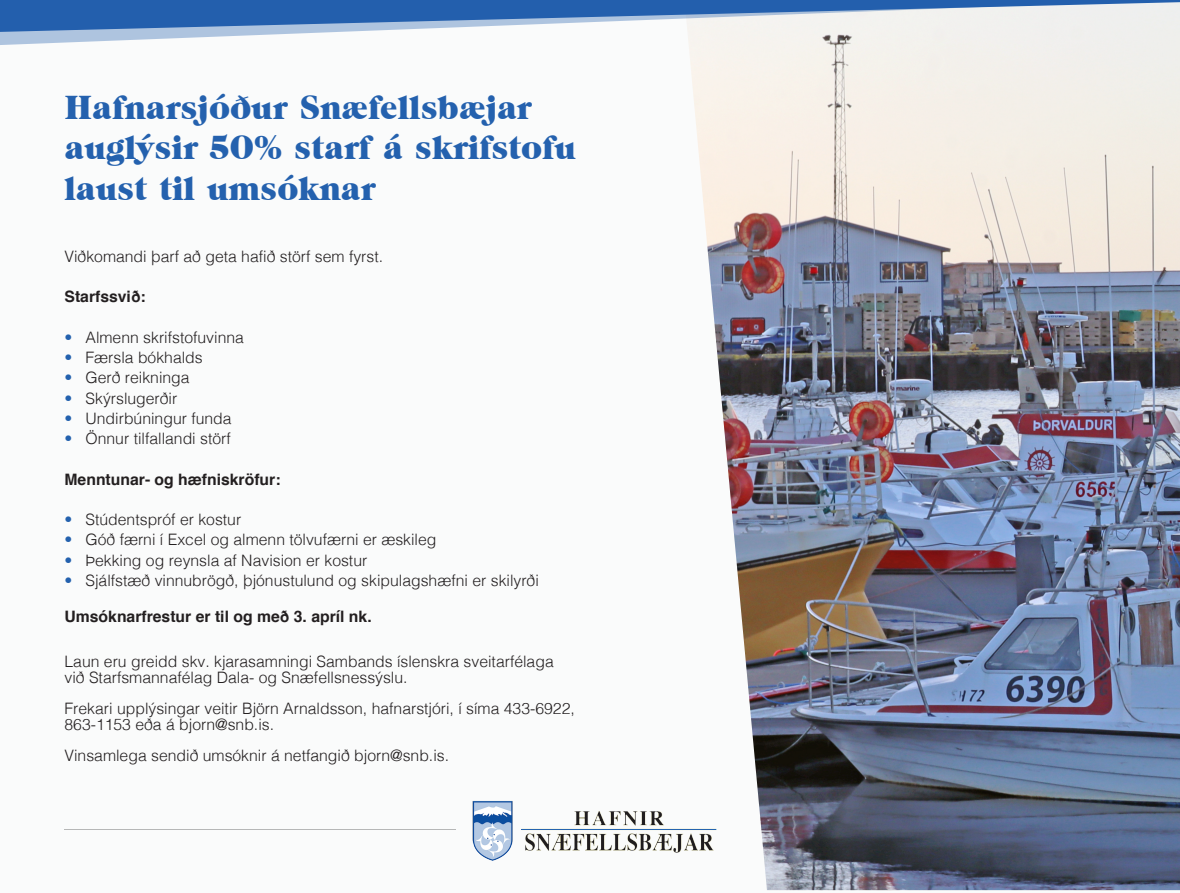
<style>
.page{position:relative;width:1180px;height:893px;background:#fafbfb}
.page>*{position:absolute;margin:0;border:0;box-sizing:border-box;transform-origin:0 0}
.t1{font:33.75px/40.5px "Grouch IT Cby BT";color:#2461ae}
.t2{font:300 15.75px/15.8px "Helvetica";color:#231f20}
.t3{font:700 15.75px "Helvetica";color:#231f20}
.s1{color:#2361ae}
.s2{color:#211d1e}
</style>
<div class="page">
<hr style="left:65px;top:829px;width:391px;height:1px;background:#b6b7b7">
<img style="left:689px;top:46px;width:491px;height:844px">
<svg style="left:0;top:0;width:1180px;height:46px"></svg>
<img style="left:536px;top:766px;width:207px;height:124px">
<img style="left:472px;top:801px;width:64px;height:60px">
<hr style="left:521px;top:829px;width:195px;height:1px;background:#2464af">
<h1 class="t1" style="left:65px;top:86px;width:513px">Hafnarsjóður Snæfellsbæjar auglýsir 50% starf á skrifstofu laust til umsóknar</h1>
<p class="t2" style="left:65px;top:247px;width:320px">Viðkomandi þarf að geta hafið störf sem fyrst.</p>
<p class="t3" style="left:65px;top:284px;width:83px">Starfssvið:</p>
<p class="t2" style="left:65px;top:328px;width:181px"><span class="s1">•</span> Almenn skrifstofuvinna</p>
<p class="t2" style="left:65px;top:348px;width:140px"><span class="s1">•</span> Færsla bókhalds</p>
<p class="t2" style="left:65px;top:369px;width:127px"><span class="s1">•</span> Gerð reikninga</p>
<p class="t2" style="left:65px;top:389px;width:114px"><span class="s1">•</span> Skýrslugerðir</p>
<p class="t2" style="left:65px;top:409px;width:169px"><span class="s1">•</span> Undirbúningur funda</p>
<p class="t2" style="left:65px;top:429px;width:168px"><span class="s1">•</span> Önnur tilfallandi störf</p>
<p class="t3" style="left:65px;top:466px;width:218px">Menntunar- og hæfniskröfur:</p>
<p class="t2" style="left:65px;top:510px;width:178px"><span class="s1">•</span> Stúdentspróf er kostur</p>
<p class="t2" style="left:65px;top:531px;width:373px"><span class="s1">•</span> Góð færni í Excel og almenn tölvufærni er æskileg</p>
<p class="t2" style="left:65px;top:551px;width:304px"><span class="s1">•</span> Þekking og reynsla af Navision er kostur</p>
<p class="t2" style="left:65px;top:571px;width:476px"><span class="s1">•</span> Sjálfstæð vinnubrögð, þjónustulund og skipulagshæfni er skilyrði</p>
<p class="t3" style="left:65px;top:604px;width:309px">Umsóknarfrestur er til og með 3. apríl nk.</p>
<p class="t2" style="left:65px;top:652px;width:491px">Laun eru greidd skv. kjarasamningi Sambands íslenskra sveitarfélaga við Starfsmannafélag Dala- og Snæfellsnessýslu.</p>
<p class="t2" style="left:65px;top:700px;width:512px">Frekari upplýsingar veitir Björn Arnaldsson, hafnarstjóri, í síma 433-6922,<br>863-1153 eða á <span class="s2">bjorn@snb.is.</span></p>
<p class="t2" style="left:65px;top:747px;width:386px">Vinsamlega sendið umsóknir á netf<span class="s2">angið bjorn@snb.is.</span></p>
</div>
